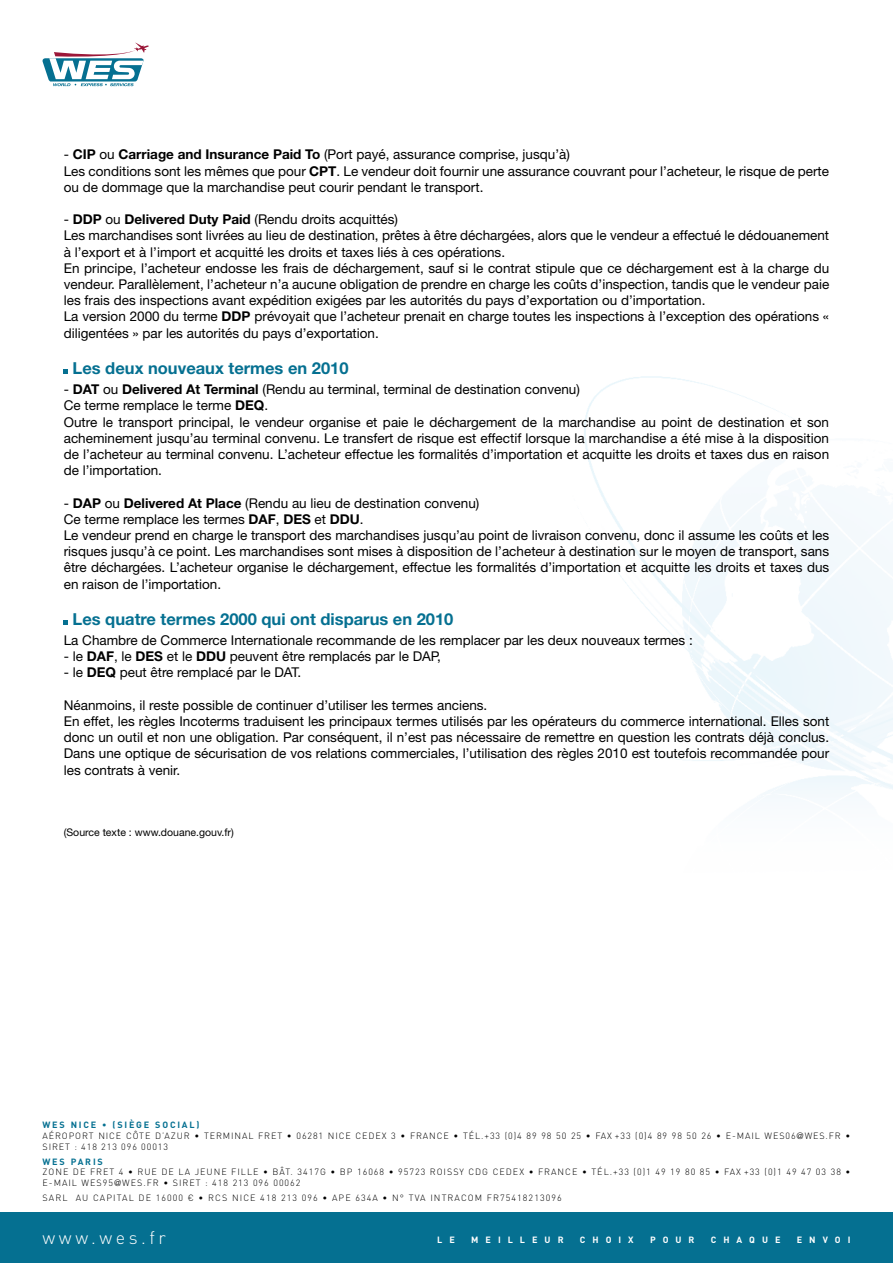
<style>
.page{position:relative;width:893px;height:1263px;background:#fff}
.page>*{position:absolute;margin:0;border:0;box-sizing:border-box;transform-origin:0 0}
.t1{font:300 18px "DIN";color:#fff}
.t2{font:700 16.5px "Helvetica Neue";color:#057091}
.t3{font:13.5px/16.2px "Helvetica Neue";color:#000}
.t4{font:10.5px "Helvetica Neue";color:#000}
.t5{font:300 9px/15px "DIN";letter-spacing:.11em;color:#000}
.t6{font:700 9px "DIN";letter-spacing:.78em;color:#fff}
.t7{font:700 9px "DIN";letter-spacing:.2em;color:#057091}
.s1{font-weight:700}
.s2{font-family:"Helvetica Neue"}
</style>
<div class="page">
<svg style="left:42px;top:43px;width:107px;height:43px"></svg>
<div style="left:0;top:1212px;width:893px;height:51px;background:#057091"></div>
<svg style="left:64px;top:369px;width:4px;height:5px"></svg>
<svg style="left:64px;top:620px;width:4px;height:4px"></svg>
<p class="t3" style="left:64px;top:146px;width:767px">- <span class="s1">CIP</span> ou <span class="s1">Carriage and Insurance Paid To</span> (Port payé, assurance comprise, jusqu’à)<br>Les conditions sont les mêmes que pour <span class="s1">CPT</span>. Le vendeur doit fournir une assurance couvrant pour l’acheteur, le risque de perte ou de dommage que la marchandise peut courir pendant le transport.</p>
<p class="t3" style="left:64px;top:211px;width:767px">- <span class="s1">DDP</span> ou <span class="s1">Delivered Duty Paid</span> (Rendu droits acquittés)<br>Les marchandises sont livrées au lieu de destination, prêtes à être déchargées, alors que le vendeur a effectué le dédouanement à l’export et à l’import et acquitté les droits et taxes liés à ces opérations.<br>En principe, l’acheteur endosse les frais de déchargement, sauf si le contrat stipule que ce déchargement est à la charge du vendeur. Parallèlement, l’acheteur n’a aucune obligation de prendre en charge les coûts d’inspection, tandis que le vendeur paie les frais des inspections avant expédition exigées par les autorités du pays d’exportation ou d’importation.<br>La version 2000 du terme <span class="s1">DDP</span> prévoyait que l’acheteur prenait en charge toutes les inspections à l’exception des opérations « diligentées » par les autorités du pays d’exportation.</p>
<p class="t2" style="left:73px;top:358px;width:277px">Les deux nouveaux termes en 2010</p>
<p class="t3" style="left:64px;top:381px;width:767px">- <span class="s1">DAT</span> ou <span class="s1">Delivered At Terminal</span> (Rendu au terminal, terminal de destination convenu)<br>Ce terme remplace le terme <span class="s1">DEQ</span>.<br>Outre le transport principal, le vendeur organise et paie le déchargement de la marchandise au point de destination et son acheminement jusqu’au terminal convenu. Le transfert de risque est effectif lorsque la marchandise a été mise à la disposition de l’acheteur au terminal convenu. L’acheteur effectue les formalités d’importation et acquitte les droits et taxes dus en raison de l’importation.</p>
<p class="t3" style="left:64px;top:494px;width:767px">- <span class="s1">DAP</span> ou <span class="s1">Delivered At Place</span> (Rendu au lieu de destination convenu)<br>Ce terme remplace les termes <span class="s1">DAF</span>, <span class="s1">DES</span> et <span class="s1">DDU</span>.<br>Le vendeur prend en charge le transport des marchandises jusqu’au point de livraison convenu, donc il assume les coûts et les risques jusqu’à ce point. Les marchandises sont mises à disposition de l’acheteur à destination sur le moyen de transport, sans être déchargées. L’acheteur organise le déchargement, effectue les formalités d’importation et acquitte les droits et taxes dus en raison de l’importation.</p>
<p class="t2" style="left:73px;top:608px;width:382px">Les quatre termes 2000 qui ont disparus en 2010</p>
<p class="t3" style="left:64px;top:632px;width:630px">La Chambre de Commerce Internationale recommande de les remplacer par les deux nouveaux termes :</p>
<p class="t3" style="left:64px;top:648px;width:379px">- le <span class="s1">DAF</span>, le <span class="s1">DES</span> et le <span class="s1">DDU</span> peuvent être remplacés par le DAP,</p>
<p class="t3" style="left:64px;top:664px;width:239px">- le <span class="s1">DEQ</span> peut être remplacé par le DAT.</p>
<p class="t3" style="left:64px;top:697px;width:767px">Néanmoins, il reste possible de continuer d’utiliser les termes anciens.<br>En effet, les règles Incoterms traduisent les principaux termes utilisés par les opérateurs du commerce international. Elles sont donc un outil et non une obligation. Par conséquent, il n’est pas nécessaire de remettre en question les contrats déjà conclus.<br>Dans une optique de sécurisation de vos relations commerciales, l’utilisation des règles 2010 est toutefois recommandée pour les contrats à venir.</p>
<p class="t4" style="left:64px;top:826px;width:171px">(Source texte : www.douane.gouv.fr)</p>
<p class="t7" style="left:43px;top:1119px;width:36px">WES NICE</p>
<p class="t7" style="left:102px;top:1119px;width:99px">• (SIÈGE SOCIAL )</p>
<p class="t5" style="left:43px;top:1128px;width:299px">AÉROPORT NICE CÔTE D’AZUR • TERMINAL FRET • 06281 NICE</p>
<p class="t5" style="left:356px;top:1128px;width:88px">C EDEX 3 • FRANCE</p>
<p class="t5" style="left:454px;top:1128px;width:398px">• TÉL.+33 (0)4 89 98 50 25 • FAX +33 (0)4 89 98 50 26 • E-MAIL WES06<span class="s2">@</span>WES.FR •</p>
<p class="t5" style="left:43px;top:1139px;width:127px">SIRET : 418 213 096 00013</p>
<p class="t7" style="left:43px;top:1155px;width:36px">WES PARI</p>
<p class="t7" style="left:98px;top:1155px;width:7px">S</p>
<p class="t5" style="left:43px;top:1165px;width:530px">ZON E DE FRET 4 • RUE DE LA JEUN E FILLE • BÂT. 3417G • BP 16068 • 95723 ROISSY CDG CEDEX • FRANCE</p>
<p class="t5" style="left:582px;top:1165px;width:270px">• TÉL.+33 (0)1 49 19 80 85 • FAX +33 (0)1 49 47 03 38 •</p>
<p class="t5" style="left:43px;top:1175px;width:259px">E-MAIL WES95<span class="s2">@</span>WES.FR • SIRET : 418 213 096 00062<br>SARL</p>
<p class="t5" style="left:76px;top:1190px;width:140px">AU CAPITAL DE 16000 € • RCS</p>
<p class="t5" style="left:232px;top:1190px;width:113px">NICE 418 213 096 • APE</p>
<p class="t5" style="left:355px;top:1190px;width:208px">634A • N° TVA INTRACOM FR75418213096</p>
<h1 class="t1" style="left:43px;top:1227px;width:125px">WWW.WES.FR</h1>
<p class="t6" style="left:437px;top:1234px;width:19px">L E</p>
<p class="t6" style="left:471px;top:1234px;width:46px">MEILL</p>
<p class="t6" style="left:532px;top:1234px;width:33px">EUR</p>
<p class="t6" style="left:580px;top:1234px;width:55px">CHOIX</p>
<p class="t6" style="left:650px;top:1234px;width:46px">POUR</p>
<p class="t6" style="left:711px;top:1234px;width:71px">CHAQUE</p>
<p class="t6" style="left:797px;top:1234px;width:55px">ENVOI</p>
</div>
